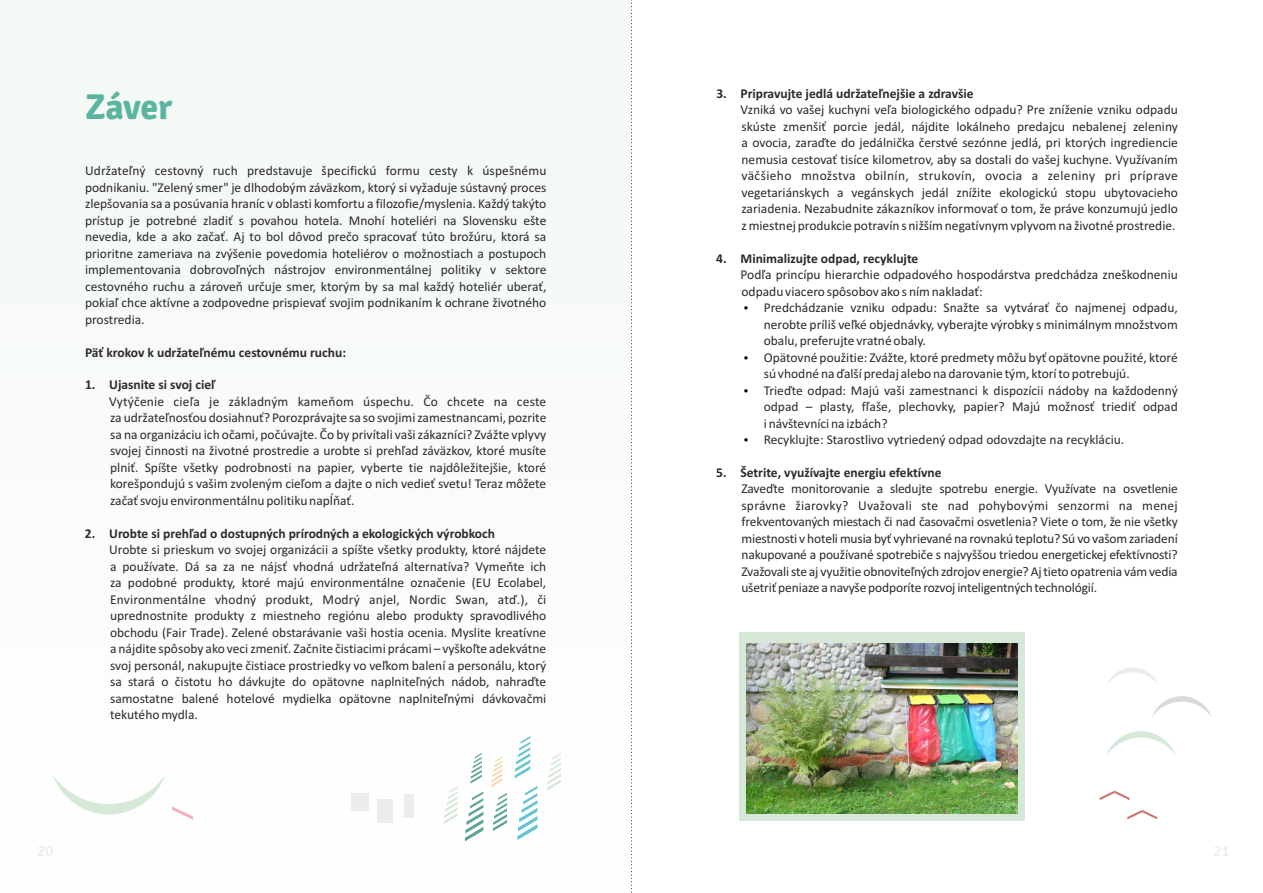
<style>
.page{position:relative;width:1263px;height:893px;background:#fff}
.page>*{position:absolute;margin:0;border:0;box-sizing:border-box;transform-origin:0 0}
.t1{font:700 36px "Signika";letter-spacing:-.01em;color:#59b4a0}
.t2{font:13.5px/16.5px "Calibri";color:#2b2a29;text-align:justify}
.t3{font:700 13.5px "Calibri";color:#2b2a29}
</style>
<div class="page">
<div style="left:0;top:0;width:631px;height:893px;background:#f4f9f5"></div>
<div style="left:739px;top:632px;width:285px;height:189px;background:#d6e9d8"></div>
<svg style="left:1107px;top:731px;width:68px;height:23px"></svg>
<svg style="left:1152px;top:696px;width:59px;height:20px"></svg>
<svg style="left:1107px;top:667px;width:51px;height:17px"></svg>
<svg style="left:1100px;top:791px;width:29px;height:9px"></svg>
<svg style="left:1127px;top:810px;width:30px;height:9px"></svg>
<div style="left:404px;top:795px;width:9px;height:23px;background:#ebecec"></div>
<div style="left:377px;top:799px;width:16px;height:24px;background:#ebecec"></div>
<svg style="left:493px;top:793px;width:14px;height:38px"></svg>
<svg style="left:465px;top:792px;width:18px;height:49px"></svg>
<svg style="left:491px;top:757px;width:11px;height:30px"></svg>
<svg style="left:470px;top:753px;width:12px;height:31px"></svg>
<svg style="left:444px;top:787px;width:14px;height:37px"></svg>
<svg style="left:515px;top:736px;width:15px;height:42px"></svg>
<svg style="left:517px;top:786px;width:20px;height:54px"></svg>
<svg style="left:53px;top:776px;width:112px;height:38px"></svg>
<div style="left:351px;top:793px;width:18px;height:17px;background:#ebecec"></div>
<svg style="left:172px;top:806px;width:21px;height:14px"></svg>
<svg style="left:547px;top:753px;width:14px;height:37px"></svg>
<img style="left:747px;top:643px;width:271px;height:171px">
<svg style="left:631px;top:0;width:1px;height:893px"></svg>
<h1 class="t1" style="left:85px;top:85px;width:89px">Záver</h1>
<p class="t2" style="left:85px;top:164px;width:463px">Udržateľný cestovný ruch predstavuje špecifickú formu cesty k úspešnému podnikaniu. "Zelený smer" je dlhodobým záväzkom, ktorý si vyžaduje sústavný proces zlepšovania sa a posúvania hraníc v oblasti komfortu a filozofie/myslenia. Každý takýto prístup je potrebné zladiť s povahou hotela. Mnohí hoteliéri na Slovensku ešte nevedia, kde a ako začať. Aj to bol dôvod prečo spracovať túto brožúru, ktorá sa prioritne zameriava na zvýšenie povedomia hoteliérov o možnostiach a postupoch implementovania dobrovoľných nástrojov environmentálnej politiky v sektore cestovného ruchu a zároveň určuje smer, ktorým by sa mal každý hoteliér uberať, pokiaľ chce aktívne a zodpovedne prispievať svojim podnikaním k ochrane životného prostredia.</p>
<p class="t3" style="left:85px;top:346px;width:263px">Päť krokov k udržateľnému cestovnému ruchu:</p>
<p class="t3" style="left:85px;top:379px;width:132px">1. Ujasnite si svoj cieľ</p>
<p class="t2" style="left:109px;top:394px;width:439px">Vytýčenie cieľa je základným kameňom úspechu. Čo chcete na ceste za udržateľnosťou dosiahnuť? Porozprávajte sa so svojimi zamestnancami, pozrite sa na organizáciu ich očami, počúvajte. Čo by privítali vaši zákazníci? Zvážte vplyvy svojej činnosti na životné prostredie a urobte si prehľad záväzkov, ktoré musíte plniť. Spíšte všetky podrobnosti na papier, vyberte tie najdôležitejšie, ktoré korešpondujú s vašim zvoleným cieľom a dajte o nich vedieť svetu! Teraz môžete začať svoju environmentálnu politiku napĺňať.</p>
<p class="t3" style="left:85px;top:528px;width:412px">2. Urobte si prehľad o dostupných prírodných a ekologických výrobkoch</p>
<p class="t2" style="left:109px;top:543px;width:439px">Urobte si prieskum vo svojej organizácii a spíšte všetky produkty, ktoré nájdete a používate. Dá sa za ne nájsť vhodná udržateľná alternatíva? Vymeňte ich za podobné produkty, ktoré majú environmentálne označenie (EU Ecolabel, Environmentálne vhodný produkt, Modrý anjel, Nordic Swan, atď.), či uprednostnite produkty z miestneho regiónu alebo produkty spravodlivého obchodu (Fair Trade). Zelené obstarávanie vaši hostia ocenia. Myslite kreatívne a nájdite spôsoby ako veci zmeniť. Začnite čistiacimi prácami – vyškoľte adekvátne svoj personál, nakupujte čistiace prostriedky vo veľkom balení a personálu, ktorý sa stará o čistotu ho dávkujte do opätovne naplniteľných nádob, nahraďte samostatne balené hotelové mydielka opätovne naplniteľnými dávkovačmi tekutého mydla.</p>
<p class="t3" style="left:716px;top:88px;width:259px">3. Pripravujte jedlá udržateľnejšie a zdravšie</p>
<p class="t2" style="left:741px;top:103px;width:439px">Vzniká vo vašej kuchyni veľa biologického odpadu? Pre zníženie vzniku odpadu skúste zmenšiť porcie jedál, nájdite lokálneho predajcu nebalenej zeleniny a ovocia, zaraďte do jedálnička čerstvé sezónne jedlá, pri ktorých ingrediencie nemusia cestovať tisíce kilometrov, aby sa dostali do vašej kuchyne. Využívaním väčšieho množstva obilnín, strukovín, ovocia a zeleniny pri príprave vegetariánskych a vegánskych jedál znížite ekologickú stopu ubytovacieho zariadenia. Nezabudnite zákazníkov informovať o tom, že práve konzumujú jedlo z miestnej produkcie potravín s nižším negatívnym vplyvom na životné prostredie.</p>
<p class="t3" style="left:716px;top:253px;width:204px">4. Minimalizujte odpad, recyklujte</p>
<p class="t2" style="left:740px;top:268px;width:439px">Podľa princípu hierarchie odpadového hospodárstva predchádza zneškodneniu odpadu viacero spôsobov ako s ním nakladať:</p>
<p class="t2" style="left:764px;top:300px;width:416px;text-align:left">Predchádzanie vzniku odpadu: Snažte sa vytvárať čo najmenej odpadu, nerobte príliš veľké objednávky, vyberajte výrobky s minimálnym množstvom obalu, preferujte vratné obaly.<br>Opätovné použitie: Zvážte, ktoré predmety môžu byť opätovne použité, ktoré sú vhodné na ďalší predaj alebo na darovanie tým, ktorí to potrebujú.<br>Trieďte odpad: Majú vaši zamestnanci k dispozícii nádoby na každodenný odpad – plasty, fľaše, plechovky, papier? Majú možnosť triediť odpad i návštevníci na izbách?<br>Recyklujte: Starostlivo vytriedený odpad odovzdajte na recykláciu.</p>
<p class="t3" style="left:716px;top:467px;width:227px">5. Šetrite, využívajte energiu efektívne</p>
<p class="t2" style="left:741px;top:482px;width:438px">Zaveďte monitorovanie a sledujte spotrebu energie. Využívate na osvetlenie správne žiarovky? Uvažovali ste nad pohybovými senzormi na menej frekventovaných miestach či nad časovačmi osvetlenia? Viete o tom, že nie všetky miestnosti v hoteli musia byť vyhrievané na rovnakú teplotu? Sú vo vašom zariadení nakupované a používané spotrebiče s najvyššou triedou energetickej efektívnosti?<br>Zvažovali ste aj využitie obnoviteľných zdrojov energie? Aj tieto opatrenia vám vedia ušetriť peniaze a navyše podporíte rozvoj inteligentných technológií.</p>
</div>
